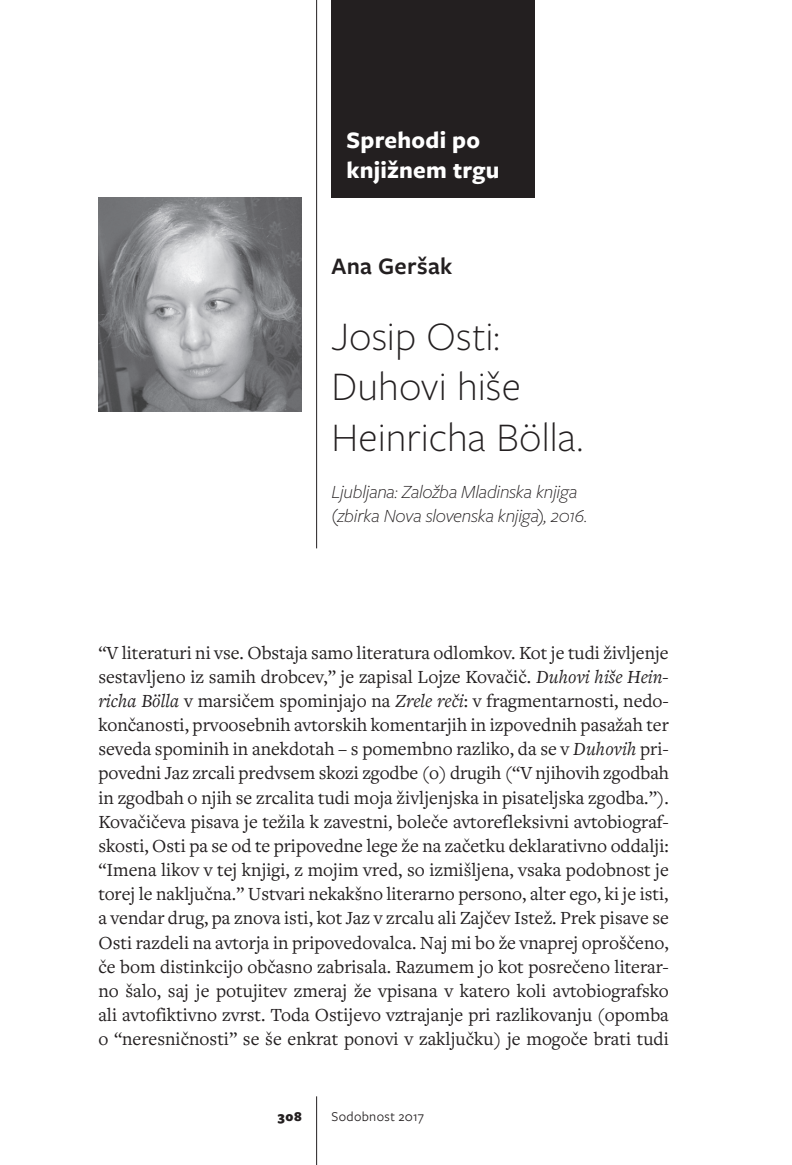
<style>
.page{position:relative;width:792px;height:1165px;background:#fff}
.page>*{position:absolute;margin:0;border:0;box-sizing:border-box;transform-origin:0 0}
.t1{font:300 42px/50.4px "Freight Sans Pro";color:#231f20}
.t2{font:700 24.5px/29.4px "Freight Sans Pro";letter-spacing:.01em;color:#fff}
.t3{font:600 24.5px "Freight Sans Pro";letter-spacing:.015em;color:#231f20}
.t4{font:19.25px/24.2px "Freight Text Pro";color:#231f20;text-align:justify}
.t5{font:italic 300 19.25px/23.1px "Freight Sans Pro";letter-spacing:-.015em;color:#231f20}
.t6{font:14px "Freight Sans Pro";letter-spacing:.025em;color:#231f20}
.t7{font:900 14px "Freight Sans Pro";color:#231f20}
.s1{font-style:italic}
</style>
<div class="page">
<img style="left:98px;top:198px;width:204px;height:213px">
<hr style="left:316px;top:1095px;width:1px;height:69px;background:#231f20">
<hr style="left:316px;top:0;width:1px;height:548px;background:#231f20">
<div style="left:331px;top:0;width:204px;height:198px;background:#231f20"></div>
<p class="t2" style="left:346px;top:125px;width:155px">Sprehodi po knjižnem trgu</p>
<p class="t3" style="left:331px;top:250px;width:122px">Ana Geršak</p>
<h1 class="t1" style="left:331px;top:309px;width:253px">Josip Osti:<br>Duhovi hiše<br>Heinricha Bölla.</h1>
<p class="t5" style="left:331px;top:479px;width:257px">Ljubljana: Založba Mladinska knjiga (zbirka Nova slovenska knjiga), 2016.</p>
<p class="t4" style="left:98px;top:639px;width:572px">“V literaturi ni vse. Obstaja samo literatura odlomkov. Kot je tudi življenje sestavljeno iz samih drobcev,” je zapisal Lojze Kovačič. <span class="s1">Duhovi hiše Hein&shy;richa Bölla</span> v marsičem spominjajo na <span class="s1">Zrele reči</span>: v fragmentarnosti, nedo&shy;končanosti, prvoosebnih avtorskih komentarjih in izpovednih pasažah ter seveda spominih in anekdotah – s pomembno razliko, da se v <span class="s1">Duhovih</span> pri&shy;povedni Jaz zrcali predvsem skozi zgodbe (o) drugih (“V njihovih zgodbah in zgodbah o njih se zrcalita tudi moja življenjska in pisateljska zgodba.”).<br>Kovačičeva pisava je težila k zavestni, boleče avtorefleksivni avtobiograf&shy;skosti, Osti pa se od te pripovedne lege že na začetku deklarativno oddalji: “Imena likov v tej knjigi, z mojim vred, so izmišljena, vsaka podobnost je torej le naključna.” Ustvari nekakšno literarno persono, alter ego, ki je isti, a vendar drug, pa znova isti, kot Jaz v zrcalu ali Zajčev Istež. Prek pisave se Osti razdeli na avtorja in pripovedovalca. Naj mi bo že vnaprej oproščeno, če bom distinkcijo občasno zabrisala. Razumem jo kot posrečeno literar&shy;no šalo, saj je potujitev zmeraj že vpisana v katero koli avtobiografsko ali avtofiktivno zvrst. Toda Ostijevo vztrajanje pri razlikovanju (opomba o “neresničnosti” se še enkrat ponovi v zaključku) je mogoče brati tudi</p>
<p class="t7" style="left:278px;top:1105px;width:25px">308</p>
<p class="t6" style="left:331px;top:1106px;width:94px">Sodobnost 2017</p>
</div>
